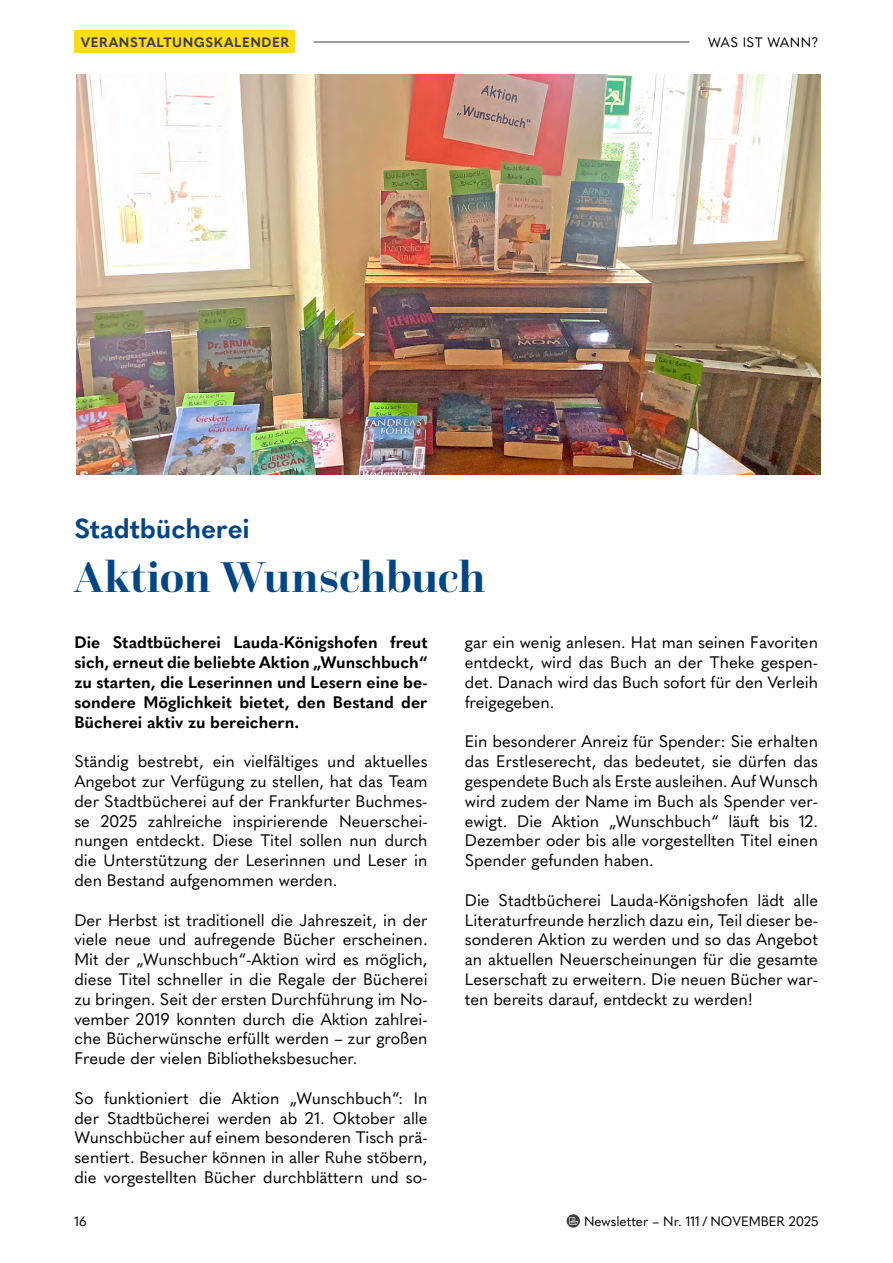
<style>
.page{position:relative;width:893px;height:1263px;background:#fff}
.page>*{position:absolute;margin:0;border:0;box-sizing:border-box;transform-origin:0 0}
.t1{font:700 45px "Questa Grande";color:#004687}
.t2{font:700 27px "Quasimoda";letter-spacing:-.005em;color:#004687}
.t3{font:16.5px/19.8px "Quasimoda";color:#000;text-align:justify}
.t4{font:700 16.5px/19.8px "Quasimoda";color:#000;text-align:justify}
.t5{font:13.5px "Quasimoda";color:#000}
.t6{font:700 13.5px "Quasimoda";letter-spacing:.04em;color:#3c3c3b}
.t7{font:13.5px "Quasimoda";letter-spacing:.04em;color:#000}
</style>
<div class="page">
<img style="left:77px;top:74px;width:744px;height:400px">
<div style="left:74px;top:31px;width:221px;height:22px;background:#ffde14"></div>
<hr style="left:314px;top:42px;width:375px;height:1px;background:#3c3c3b">
<svg style="left:567px;top:1214px;width:13px;height:13px"></svg>
<svg style="left:569px;top:1217px;width:9px;height:8px"></svg>
<p class="t6" style="left:81px;top:32px;width:210px">VERANSTALTUNGSKALENDER</p>
<p class="t7" style="left:708px;top:32px;width:112px">WAS IST WANN?</p>
<h2 class="t2" style="left:74px;top:508px;width:177px">Stadtbücherei</h2>
<h1 class="t1" style="left:74px;top:549px;width:412px">Aktion Wunschbuch</h1>
<p class="t4" style="left:74px;top:631px;width:355px">Die Stadtbücherei Lauda-Königshofen freut sich, erneut die beliebte Aktion „Wunschbuch“ zu starten, die Leserinnen und Lesern eine be&shy;sondere Möglichkeit bietet, den Bestand der Bücherei aktiv zu bereichern.</p>
<p class="t3" style="left:74px;top:750px;width:355px">Ständig bestrebt, ein vielfältiges und aktuelles Angebot zur Verfügung zu stellen, hat das Team der Stadtbücherei auf der Frankfurter Buchmes&shy;se 2025 zahlreiche inspirierende Neuerschei&shy;nungen entdeckt. Diese Titel sollen nun durch die Unterstützung der Leserinnen und Leser in den Bestand aufgenommen werden.</p>
<p class="t3" style="left:74px;top:909px;width:355px">Der Herbst ist traditionell die Jahreszeit, in der viele neue und aufregende Bücher erscheinen.<br>Mit der „Wunschbuch“-Aktion wird es möglich, diese Titel schneller in die Regale der Bücherei zu bringen. Seit der ersten Durchführung im No&shy;vember 2019 konnten durch die Aktion zahlrei&shy;che Bücherwünsche erfüllt werden – zur großen Freude der vielen Bibliotheksbesucher.</p>
<p class="t3" style="left:74px;top:1087px;width:355px">So funktioniert die Aktion „Wunschbuch“: In der Stadtbücherei werden ab 21. Oktober alle Wunschbücher auf einem besonderen Tisch prä&shy;sentiert. Besucher können in aller Ruhe stöbern, die vorgestellten Bücher durchblättern und so-</p>
<p class="t3" style="left:465px;top:631px;width:355px">gar ein wenig anlesen. Hat man seinen Favoriten entdeckt, wird das Buch an der Theke gespen&shy;det. Danach wird das Buch sofort für den Verleih freigegeben.</p>
<p class="t3" style="left:465px;top:730px;width:355px">Ein besonderer Anreiz für Spender: Sie erhalten das Erstleserecht, das bedeutet, sie dürfen das gespendete Buch als Erste ausleihen. Auf Wunsch wird zudem der Name im Buch als Spender ver&shy;ewigt. Die Aktion „Wunschbuch“ läuft bis 12.<br>Dezember oder bis alle vorgestellten Titel einen Spender gefunden haben.</p>
<p class="t3" style="left:465px;top:889px;width:355px">Die Stadtbücherei Lauda-Königshofen lädt alle Literaturfreunde herzlich dazu ein, Teil dieser be&shy;sonderen Aktion zu werden und so das Angebot an aktuellen Neuerscheinungen für die gesamte Leserschaft zu erweitern. Die neuen Bücher war&shy;ten bereits darauf, entdeckt zu werden!</p>
<p class="t5" style="left:74px;top:1211px;width:14px">16</p>
<p class="t5" style="left:584px;top:1211px;width:236px">Newsletter – Nr. 111 / NOVEMBER 2025</p>
</div>
